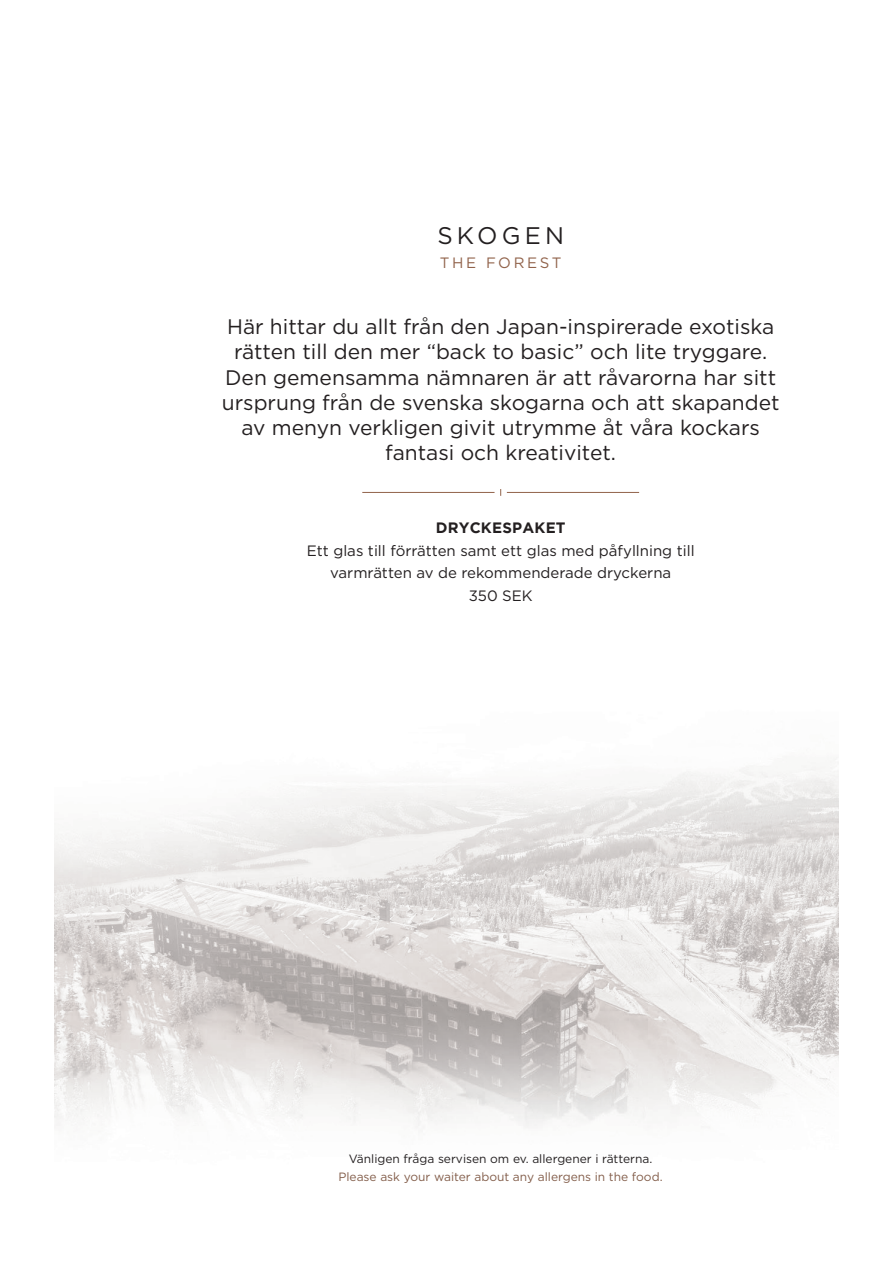
<style>
.page{position:relative;width:893px;height:1263px;background:#fff}
.page>*{position:absolute;margin:0;border:0;box-sizing:border-box;transform-origin:0 0}
.t1{font:24px "Gotham";letter-spacing:.175em;color:#231f20}
.t2{font:21px/25.2px "Gotham";color:#231f20;text-align:center}
.t3{font:15px "Gotham";color:#231f20}
.t4{font:700 15px "Gotham";letter-spacing:.015em;color:#231f20}
.t5{font:15px "Gotham";letter-spacing:.175em;color:#91634b}
.t6{font:12px "Gotham";color:#231f20}
.t7{font:12px "Gotham";color:#835e4b}
</style>
<div class="page">
<img style="left:54px;top:489px;width:785px;height:639px">
<hr style="left:507px;top:492px;width:132px;height:1px;background:#91634b">
<hr style="left:362px;top:492px;width:133px;height:1px;background:#91634b">
<p class="t1" style="left:437px;top:220px;width:128px">SKOGEN</p>
<p class="t5" style="left:440px;top:253px;width:123px">THE FOREST</p>
<p class="t2" style="left:222px;top:314px;width:559px">Här hittar du allt från den Japan-inspirerade exotiska rätten till den mer “back to basic” och lite tryggare.<br>Den gemensamma nämnaren är att råvarorna har sitt ursprung från de svenska skogarna och att skapandet av menyn verkligen givit utrymme åt våra kockars</p>
<p class="t2" style="left:385px;top:440px;width:232px">fantasi och kreativitet.</p>
<p class="t4" style="left:436px;top:519px;width:131px">DRYCKESPAKET</p>
<p class="t3" style="left:307px;top:541px;width:389px">Ett glas till förrätten samt ett glas med påfyllning till</p>
<p class="t3" style="left:330px;top:563px;width:343px">varmrätten av de rekommenderade dryckerna</p>
<p class="t3" style="left:469px;top:586px;width:65px">350 SEK</p>
<p class="t6" style="left:349px;top:1151px;width:305px">Vänligen fråga servisen om ev. allergener i rätterna.</p>
<p class="t7" style="left:338px;top:1169px;width:326px">Please ask your waiter about any allergens in the food.</p>
</div>
